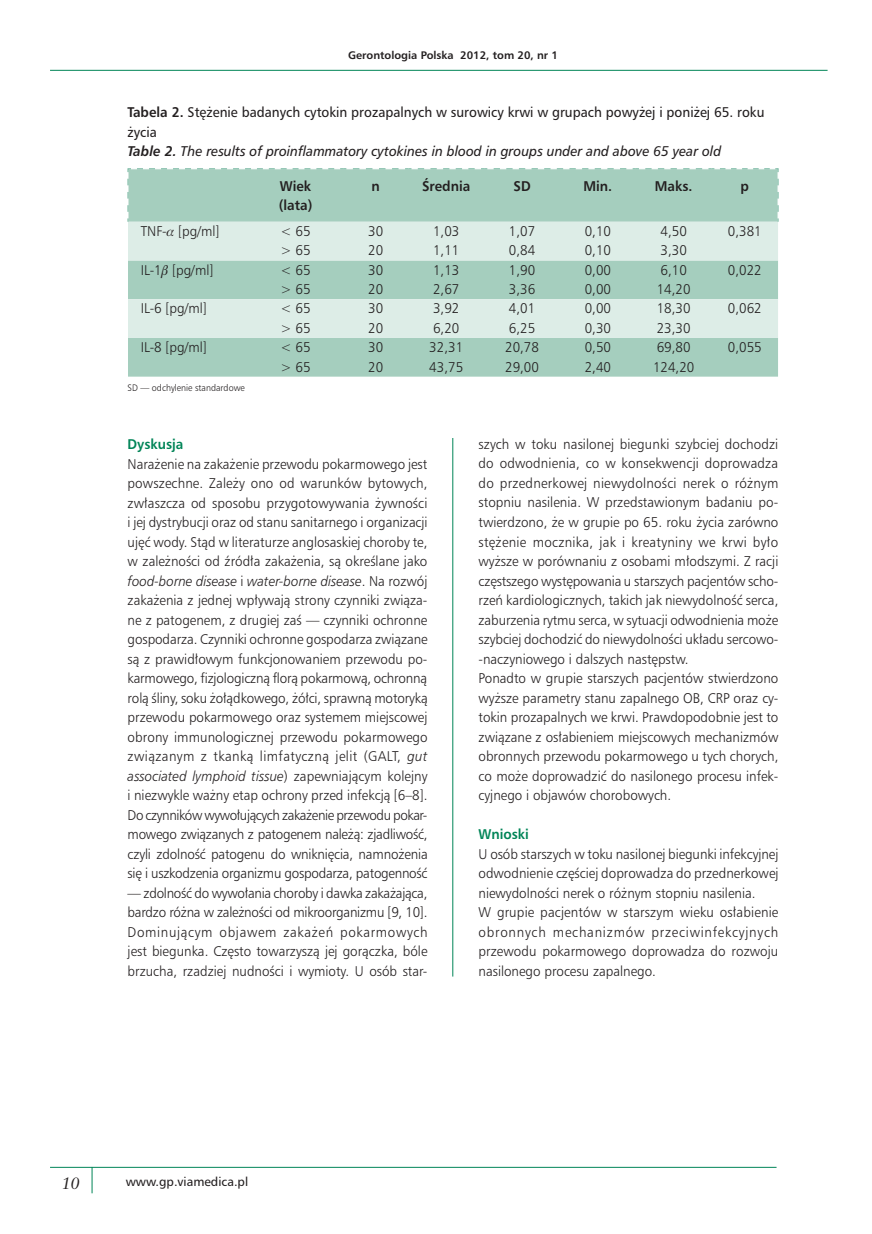
<style>
.page{position:relative;width:872px;height:1234px;background:#fff}
.page>*{position:absolute;margin:0;border:0;box-sizing:border-box;transform-origin:0 0}
.t1{font:italic 16.5px "Class Garmnd PL";color:#231f20}
.TEKST{font:13.5px/19.5px "Humnst 777 Lt PL";color:#231f20;text-align:justify;scale:.95 1}
.TABELA_tekst{font:13.5px "Humnst 777 Lt PL";color:#231f20;scale:.95 1}
.TABELA_tyt_pl{font:13.5px/19.5px "Humnst 777 PL";color:#231f20;scale:.95 1}
.TEKST-2{font:13.5px/19.5px "Humnst 777 Lt PL";letter-spacing:-.02em;color:#231f20;scale:.95 1}
.TABELA_tyt_ang{font:italic 13.5px "Humnst 777 PL";color:#231f20;scale:.95 1}
.TABELA_nagłówek{font:700 13.5px/19.5px "Humnst 777 PL";color:#231f20;scale:.95 1}
.SRODTYTUL_I{font:700 13.5px "Humnst 777 PL";color:#008457;scale:.95 1}
.t2{font:12px "Humnst 777 PL";color:#231f20}
.PAGINA_zywa{font:700 10.5px "Humnst 777 PL";color:#231f20}
.TABELA_przypis{font:9px "Humnst 777 Lt PL";color:#231f20;scale:.95 1}
.s1{font-weight:700}
.s2{font-style:italic}
</style>
<div class="page">
<hr style="left:452px;top:106px;width:1px;height:1014px;background:#008457">
<hr style="left:50px;top:70px;width:777px;height:1px;background:#008457">
<svg style="left:92px;top:1167px;width:1px;height:25px"></svg>
<hr style="left:50px;top:1166px;width:726px;height:1px;background:#008457">
<div style="left:445px;top:87px;width:16px;height:351px;background:#fff"></div>
<div style="left:445px;top:976px;width:17px;height:173px;background:#fff"></div>
<div style="left:128px;top:169px;width:650px;height:207px;background:#a5cebe"></div>
<svg style="left:128px;top:222px;width:650px;height:116px;background:#cae2d9"></svg>
<hr style="left:777px;top:169px;width:1px;height:53px;background:#fff">
<div style="left:127px;top:168px;width:124px;height:54px;background:#a5cebe"></div>
<svg style="left:257px;top:168px;width:89px;height:1px"></svg>
<svg style="left:353px;top:168px;width:58px;height:1px"></svg>
<svg style="left:418px;top:168px;width:69px;height:1px"></svg>
<svg style="left:493px;top:168px;width:70px;height:1px"></svg>
<svg style="left:569px;top:168px;width:70px;height:1px"></svg>
<div style="left:645px;top:168px;width:133px;height:44px;background:#a5cebe"></div>
<svg style="left:167px;top:229px;width:7px;height:7px"></svg>
<svg style="left:161px;top:265px;width:7px;height:13px"></svg>
<p class="PAGINA_zywa" style="left:348px;top:48px;width:211px">Gerontologia Polska 2012, tom 20, nr 1</p>
<p class="TABELA_tyt_pl" style="left:128px;top:102px;width:672px"><span class="s1">Tabela 2.</span> Stężenie badanych cytokin prozapalnych w surowicy krwi w grupach powyżej i poniżej 65. roku życia</p>
<p class="TABELA_tyt_ang" style="left:128px;top:142px;width:626px"><span class="s1">Table 2.</span> The results of proinflammatory cytokines in blood in groups under and above 65 year old</p>
<p class="TABELA_nagłówek" style="left:279px;top:176px;width:37px">Wiek (lata)</p>
<p class="TABELA_nagłówek" style="left:371px;top:176px;width:10px">n</p>
<p class="TABELA_nagłówek" style="left:422px;top:176px;width:52px">Średnia</p>
<p class="TABELA_nagłówek" style="left:513px;top:176px;width:20px">SD</p>
<p class="TABELA_nagłówek" style="left:583px;top:176px;width:32px">Min.</p>
<p class="TABELA_nagłówek" style="left:655px;top:176px;width:41px">Maks.</p>
<p class="TABELA_nagłówek" style="left:740px;top:176px;width:10px">p</p>
<p class="TABELA_tekst" style="left:141px;top:222px;width:84px">TNF- [pg/ml]</p>
<p class="TABELA_tekst" style="left:280px;top:222px;width:33px">&lt; 65</p>
<p class="TABELA_tekst" style="left:368px;top:222px;width:17px">30</p>
<p class="TABELA_tekst" style="left:433px;top:222px;width:29px">1,03</p>
<p class="TABELA_tekst" style="left:509px;top:222px;width:29px">1,07</p>
<p class="TABELA_tekst" style="left:584px;top:222px;width:29px">0,10</p>
<p class="TABELA_tekst" style="left:660px;top:222px;width:29px">4,50</p>
<p class="TABELA_tekst" style="left:728px;top:222px;width:37px">0,381</p>
<p class="TABELA_tekst" style="left:280px;top:242px;width:33px">&gt; 65</p>
<p class="TABELA_tekst" style="left:368px;top:242px;width:17px">20</p>
<p class="TABELA_tekst" style="left:433px;top:242px;width:29px">1,11</p>
<p class="TABELA_tekst" style="left:509px;top:242px;width:29px">0,84</p>
<p class="TABELA_tekst" style="left:584px;top:242px;width:29px">0,10</p>
<p class="TABELA_tekst" style="left:660px;top:242px;width:29px">3,30</p>
<p class="TABELA_tekst" style="left:141px;top:261px;width:78px">IL-1 [pg/ml]</p>
<p class="TABELA_tekst" style="left:280px;top:261px;width:33px">&lt; 65</p>
<p class="TABELA_tekst" style="left:368px;top:261px;width:17px">30</p>
<p class="TABELA_tekst" style="left:433px;top:261px;width:29px">1,13</p>
<p class="TABELA_tekst" style="left:509px;top:261px;width:29px">1,90</p>
<p class="TABELA_tekst" style="left:584px;top:261px;width:29px">0,00</p>
<p class="TABELA_tekst" style="left:660px;top:261px;width:29px">6,10</p>
<p class="TABELA_tekst" style="left:728px;top:261px;width:37px">0,022</p>
<p class="TABELA_tekst" style="left:280px;top:280px;width:33px">&gt; 65</p>
<p class="TABELA_tekst" style="left:368px;top:280px;width:17px">20</p>
<p class="TABELA_tekst" style="left:433px;top:280px;width:29px">2,67</p>
<p class="TABELA_tekst" style="left:509px;top:280px;width:29px">3,36</p>
<p class="TABELA_tekst" style="left:584px;top:280px;width:29px">0,00</p>
<p class="TABELA_tekst" style="left:657px;top:280px;width:37px">14,20</p>
<p class="TABELA_tekst" style="left:141px;top:300px;width:71px">IL-6 [pg/ml]</p>
<p class="TABELA_tekst" style="left:280px;top:300px;width:33px">&lt; 65</p>
<p class="TABELA_tekst" style="left:368px;top:300px;width:17px">30</p>
<p class="TABELA_tekst" style="left:433px;top:300px;width:29px">3,92</p>
<p class="TABELA_tekst" style="left:509px;top:300px;width:29px">4,01</p>
<p class="TABELA_tekst" style="left:584px;top:300px;width:29px">0,00</p>
<p class="TABELA_tekst" style="left:657px;top:300px;width:37px">18,30</p>
<p class="TABELA_tekst" style="left:728px;top:300px;width:37px">0,062</p>
<p class="TABELA_tekst" style="left:280px;top:319px;width:33px">&gt; 65</p>
<p class="TABELA_tekst" style="left:368px;top:319px;width:17px">20</p>
<p class="TABELA_tekst" style="left:433px;top:319px;width:29px">6,20</p>
<p class="TABELA_tekst" style="left:509px;top:319px;width:29px">6,25</p>
<p class="TABELA_tekst" style="left:584px;top:319px;width:29px">0,30</p>
<p class="TABELA_tekst" style="left:657px;top:319px;width:37px">23,30</p>
<p class="TABELA_tekst" style="left:141px;top:338px;width:71px">IL-8 [pg/ml]</p>
<p class="TABELA_tekst" style="left:280px;top:338px;width:33px">&lt; 65</p>
<p class="TABELA_tekst" style="left:368px;top:338px;width:17px">30</p>
<p class="TABELA_tekst" style="left:429px;top:338px;width:37px">32,31</p>
<p class="TABELA_tekst" style="left:505px;top:338px;width:37px">20,78</p>
<p class="TABELA_tekst" style="left:584px;top:338px;width:29px">0,50</p>
<p class="TABELA_tekst" style="left:657px;top:338px;width:37px">69,80</p>
<p class="TABELA_tekst" style="left:728px;top:338px;width:37px">0,055</p>
<p class="TABELA_tekst" style="left:280px;top:358px;width:33px">&gt; 65</p>
<p class="TABELA_tekst" style="left:368px;top:358px;width:17px">20</p>
<p class="TABELA_tekst" style="left:429px;top:358px;width:37px">43,75</p>
<p class="TABELA_tekst" style="left:505px;top:358px;width:37px">29,00</p>
<p class="TABELA_tekst" style="left:584px;top:358px;width:29px">2,40</p>
<p class="TABELA_tekst" style="left:653px;top:358px;width:45px">124,20</p>
<p class="TABELA_przypis" style="left:128px;top:382px;width:125px">SD — odchylenie standardowe</p>
<p class="SRODTYTUL_I" style="left:128px;top:435px;width:60px">Dyskusja</p>
<p class="TEKST" style="left:128px;top:453px;width:317px">Narażenie na zakażenie przewodu pokarmowego jest powszechne. Zależy ono od warunków bytowych, zwłaszcza od sposobu przygotowywania żywności i jej dystrybucji oraz od stanu sanitarnego i organizacji ujęć wody. Stąd w literaturze anglosaskiej choroby te, w zależności od źródła zakażenia, są określane jako <span class="s2">food-borne disease</span> i <span class="s2">water-borne disease</span>. Na rozwój zakażenia z jednej wpływają strony czynniki związa&shy;ne z patogenem, z drugiej zaś — czynniki ochronne gospodarza. Czynniki ochronne gospodarza związane są z prawidłowym funkcjonowaniem przewodu po&shy;karmowego, fizjologiczną florą pokarmową, ochronną rolą śliny, soku żołądkowego, żółci, sprawną motoryką przewodu pokarmowego oraz systemem miejscowej obrony immunologicznej przewodu pokarmowego związanym z tkanką limfatyczną jelit (GALT, <span class="s2">gut associated lymphoid tissue</span>) zapewniającym kolejny i niezwykle ważny etap ochrony przed infekcją [6–8].</p>
<p class="TEKST" style="left:128px;top:804px;width:317px">Do czynników wywołujących zakażenie przewodu pokar&shy;mowego związanych z patogenem należą: zjadliwość, czyli zdolność patogenu do wniknięcia, namnożenia się i uszkodzenia organizmu gospodarza, patogenność</p>
<p class="TEKST-2" style="left:128px;top:882px;width:317px">— zdolność do wywołania choroby i dawka zakażająca, bardzo różna w zależności od mikroorganizmu [9, 10].</p>
<p class="TEKST" style="left:128px;top:921px;width:317px">Dominującym objawem zakażeń pokarmowych jest biegunka. Często towarzyszą jej gorączka, bóle brzucha, rzadziej nudności i wymioty. U osób star-</p>
<p class="TEKST" style="left:478px;top:434px;width:317px">szych w toku nasilonej biegunki szybciej dochodzi do odwodnienia, co w konsekwencji doprowadza do przednerkowej niewydolności nerek o różnym stopniu nasilenia. W przedstawionym badaniu po&shy;twierdzono, że w grupie po 65. roku życia zarówno stężenie mocznika, jak i kreatyniny we krwi było wyższe w porównaniu z osobami młodszymi. Z racji częstszego występowania u starszych pacjentów scho&shy;rzeń kardiologicznych, takich jak niewydolność serca, zaburzenia rytmu serca, w sytuacji odwodnienia może szybciej dochodzić do niewydolności układu sercowo--naczyniowego i dalszych następstw.</p>
<p class="TEKST" style="left:478px;top:668px;width:317px">Ponadto w grupie starszych pacjentów stwierdzono wyższe parametry stanu zapalnego OB, CRP oraz cy&shy;tokin prozapalnych we krwi. Prawdopodobnie jest to związane z osłabieniem miejscowych mechanizmów obronnych przewodu pokarmowego u tych chorych, co może doprowadzić do nasilonego procesu infek&shy;cyjnego i objawów chorobowych.</p>
<p class="SRODTYTUL_I" style="left:478px;top:825px;width:55px">Wnioski</p>
<p class="TEKST" style="left:478px;top:843px;width:317px">U osób starszych w toku nasilonej biegunki infekcyjnej odwodnienie częściej doprowadza do przednerkowej niewydolności nerek o różnym stopniu nasilenia.</p>
<p class="TEKST" style="left:478px;top:902px;width:317px">W grupie pacjentów w starszym wieku osłabienie obronnych mechanizmów przeciwinfekcyjnych przewodu pokarmowego doprowadza do rozwoju nasilonego procesu zapalnego.</p>
<p class="t1" style="left:61px;top:1172px;width:20px">10</p>
<p class="t2" style="left:126px;top:1173px;width:124px">www.gp.viamedica.pl</p>
</div>
